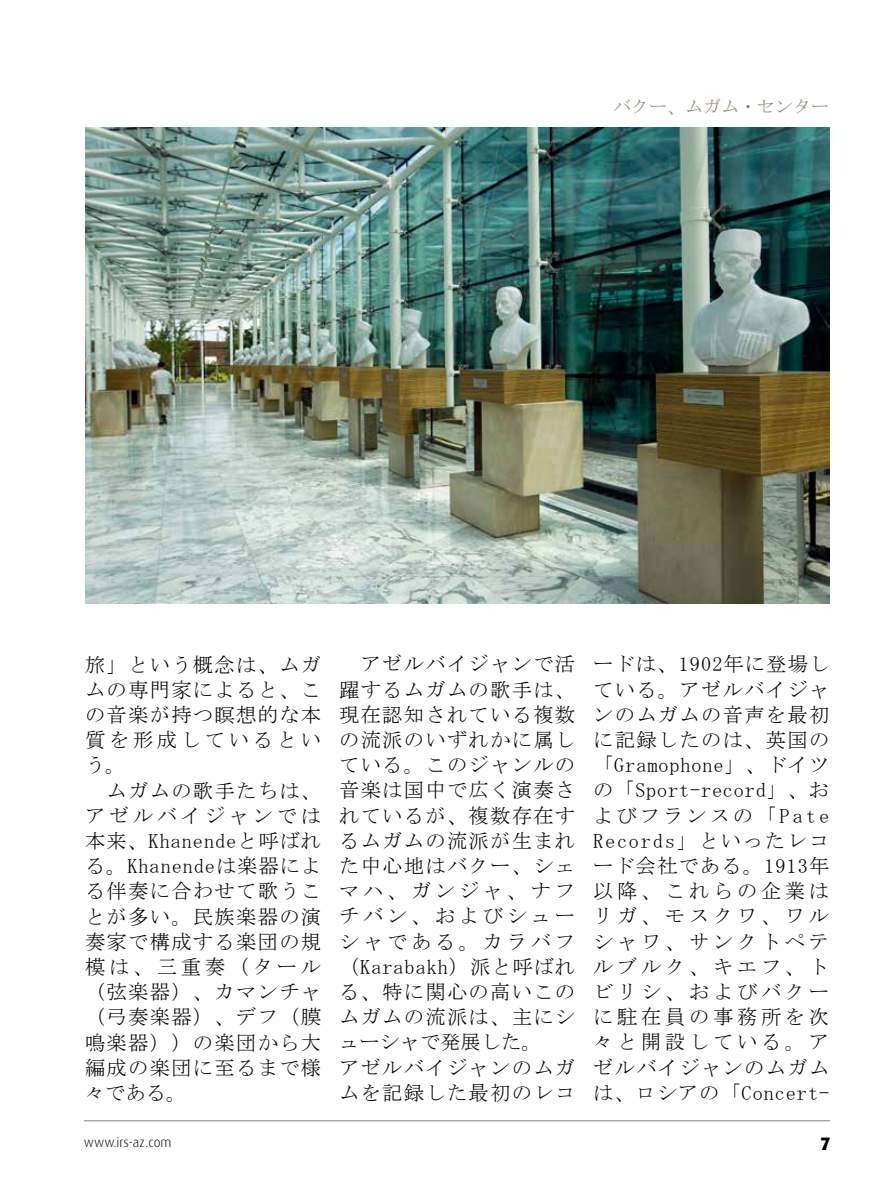
<style>
.page{position:relative;width:893px;height:1191px;background:#fff}
.page>*{position:absolute;margin:0;border:0;box-sizing:border-box;transform-origin:0 0}
.t1{font:20.25px/25.2px "MS Mincho";letter-spacing:.065em;color:#000}
.t2{font:18px "MS Mincho";color:#8d8377}
.t3{font:800 18px "Dax Pro";color:#000}
.t4{font:300 13.5px "Dax Pro";color:#000}
</style>
<div class="page">
<hr style="left:84px;top:1120px;width:746px;height:1px;background:#808285">
<img style="left:85px;top:128px;width:744px;height:476px">
<p class="t2" style="left:613px;top:97px;width:217px">バクー、ムガム・センター</p>
<p class="t1" style="left:85px;top:651px;width:238px">旅」という概念は、ムガムの専門家によると、この音楽が持つ瞑想的な本質を形成しているという。<br>　ムガムの歌手たちは、アゼルバイジャンでは本来、Khanendeと呼ばれる。Khanendeは楽器による伴奏に合わせて歌うことが多い。民族楽器の演奏家で構成する楽団の規模は、三重奏（タール（弦楽器）、カマンチャ（弓奏楽器）、デフ（膜鳴楽器））の楽団から大編成の楽団に至るまで様々である。</p>
<p class="t1" style="left:339px;top:651px;width:238px">　アゼルバイジャンで活躍するムガムの歌手は、現在認知されている複数の流派のいずれかに属している。このジャンルの音楽は国中で広く演奏されているが、複数存在するムガムの流派が生まれた中心地はバクー、シェマハ、ガンジャ、ナフチバン、およびシューシャである。カラバフ（Karabakh）派と呼ばれる、特に関心の高いこのムガムの流派は、主にシューシャで発展した。<br>アゼルバイジャンのムガムを記録した最初のレコ</p>
<p class="t1" style="left:593px;top:651px;width:238px;text-align:justify">ードは、1902年に登場している。アゼルバイジャンのムガムの音声を最初に記録したのは、英国の「Gramophone」、ドイツの「Sport-record」、およびフランスの「Pate Records」といったレコード会社である。1913年以降、これらの企業はリガ、モスクワ、ワルシャワ、サンクトペテルブルク、キエフ、トビリシ、およびバクーに駐在員の事務所を次々と開設している。アゼルバイジャンのムガムは、ロシアの「Concert-</p>
<p class="t4" style="left:84px;top:1133px;width:89px">www.irs-az.com</p>
<p class="t3" style="left:821px;top:1131px;width:11px">7</p>
</div>
